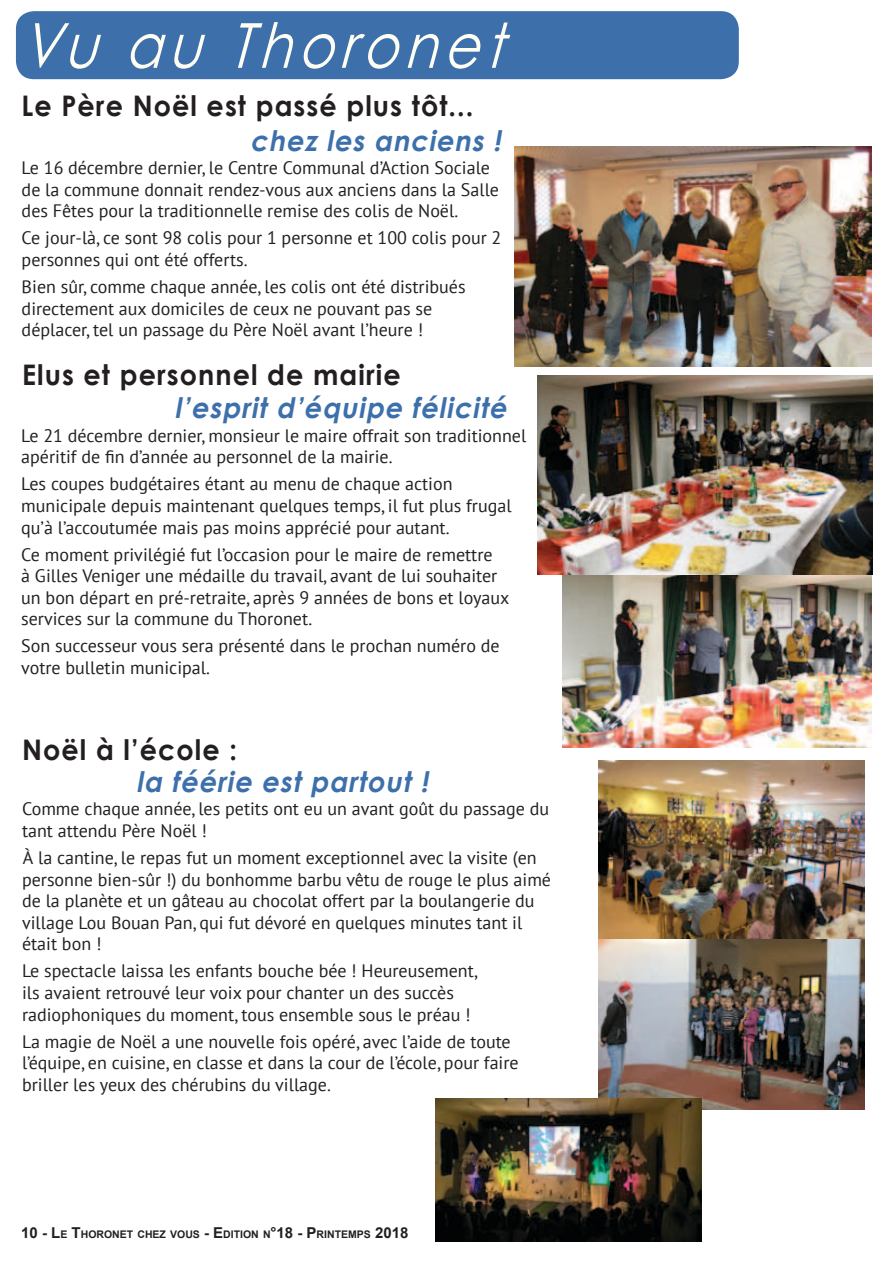
<style>
.page{position:relative;width:893px;height:1263px;background:#fff}
.page>*{position:absolute;margin:0;border:0;box-sizing:border-box;transform-origin:0 0}
.t1{font:italic 62.1px "Century Gothic";color:#fffef3;scale:.87 1}
.t2{font:700 28.35px "Century Gothic";letter-spacing:.04em;color:#231f20;scale:.95 1}
.t3{font:italic 700 28.35px "Century Gothic";color:#3d70ab;scale:.95 1}
.t4{font:18px/21.6px "PT Sans";color:#231f20}
.t5{font:700 10.5px "Arial";color:#231f20}
.s1{font-size:15px}
</style>
<div class="page">
<div style="left:16px;top:11px;width:723px;height:68px;background:#3d70ab;border-radius:18px"></div>
<img style="left:514px;top:147px;width:357px;height:219px">
<img style="left:598px;top:760px;width:267px;height:350px">
<img style="left:563px;top:575px;width:309px;height:172px">
<img style="left:538px;top:375px;width:335px;height:200px">
<img style="left:435px;top:1098px;width:267px;height:144px">
<h1 class="t1" style="left:21px;top:8px;width:578px">Vu au Thoronet</h1>
<h2 class="t2" style="left:21px;top:88px;width:477px">Le Père Noël est passé plus tôt...</h2>
<h2 class="t3" style="left:250px;top:122px;width:272px">chez les anciens !</h2>
<p class="t4" style="left:22px;top:157px;width:479px">Le 16 décembre dernier, le Centre Communal d’Action Sociale de la commune donnait rendez-vous aux anciens dans la Salle des Fêtes pour la traditionnelle remise des colis de Noël.</p>
<p class="t4" style="left:22px;top:227px;width:481px">Ce jour-là, ce sont 98 colis pour 1 personne et 100 colis pour 2 personnes qui ont été offerts.</p>
<p class="t4" style="left:22px;top:275px;width:446px">Bien sûr, comme chaque année, les colis ont été distribués directement aux domiciles de ceux ne pouvant pas se déplacer, tel un passage du Père Noël avant l’heure !</p>
<h2 class="t2" style="left:22px;top:357px;width:400px">Elus et personnel de mairie</h2>
<h2 class="t3" style="left:175px;top:389px;width:357px">l’esprit d’équipe félicité</h2>
<p class="t4" style="left:21px;top:424px;width:507px">Le 21 décembre dernier, monsieur le maire offrait son traditionnel apéritif de fin d’année au personnel de la mairie.</p>
<p class="t4" style="left:21px;top:473px;width:492px">Les coupes budgétaires étant au menu de chaque action municipale depuis maintenant quelques temps, il fut plus frugal qu’à l’accoutumée mais pas moins apprécié pour autant.</p>
<p class="t4" style="left:21px;top:543px;width:490px">Ce moment privilégié fut l’occasion pour le maire de remettre<br>à Gilles Veniger une médaille du travail, avant de lui souhaiter un bon départ en pré-retraite, après 9 années de bons et loyaux services sur la commune du Thoronet.</p>
<p class="t4" style="left:21px;top:635px;width:480px">Son successeur vous sera présenté dans le prochan numéro de votre bulletin municipal.</p>
<h2 class="t2" style="left:22px;top:731px;width:228px">Noël à l’école :</h2>
<h2 class="t3" style="left:136px;top:763px;width:315px">la féérie est partout !</h2>
<p class="t4" style="left:22px;top:798px;width:528px">Comme chaque année, les petits ont eu un avant goût du passage du tant attendu Père Noël !</p>
<p class="t4" style="left:22px;top:846px;width:531px">à la cantine, le repas fut un moment exceptionnel avec la visite (en personne bien-sûr !) du bonhomme barbu vêtu de rouge le plus aimé de la planète et un gâteau au chocolat offert par la boulangerie du village Lou Bouan Pan, qui fut dévoré en quelques minutes tant il était bon !</p>
<p class="t4" style="left:22px;top:960px;width:457px">Le spectacle laissa les enfants bouche bée ! Heureusement, ils avaient retrouvé leur voix pour chanter un des succès radiophoniques du moment, tous ensemble sous le préau !</p>
<p class="t4" style="left:22px;top:1030px;width:498px">La magie de Noël a une nouvelle fois opéré, avec l’aide de toute l’équipe, en cuisine, en classe et dans la cour de l’école, pour faire briller les yeux des chérubins du village.</p>
<p class="t5" style="left:21px;top:1227px;width:389px"><span class="s1">10 - L</span>E <span class="s1">T</span>HORONET CHEZ VOUS <span class="s1">- E</span>DITION N<span class="s1">°18 - P</span>RINTEMPS <span class="s1">2018</span></p>
</div>
